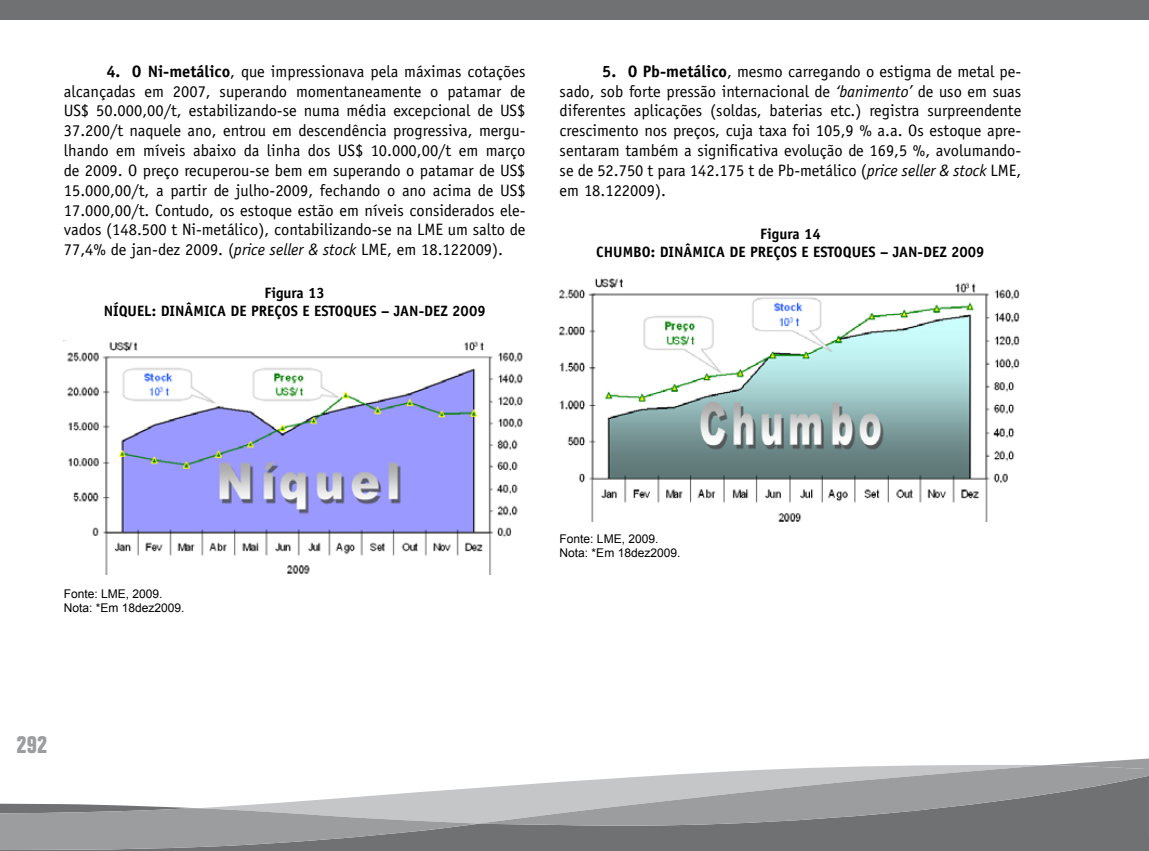
<style>
.page{position:relative;width:1149px;height:851px;background:#fff}
.page>*{position:absolute;margin:0;border:0;box-sizing:border-box;transform-origin:0 0}
.t1{font:700 condensed 24px "Folio";color:#9c9d9f}
.t2{font:16.5px/19.8px "Officina Sans";color:#000;text-align:justify}
.t3{font:700 15px/18px "Officina Sans";color:#000;text-align:center}
.t4{font:12px/14.4px "Arial";color:#000}
.s1{font-weight:700}
.s2{font-style:italic}
</style>
<div class="page">
<div style="left:479px;top:836px;width:567px;height:14px;background:#707173"></div>
<svg style="left:279px;top:788px;width:199px;height:15px"></svg>
<svg style="left:0;top:803px;width:479px;height:47px;background:#9c9d9f"></svg>
<svg style="left:478px;top:765px;width:568px;height:71px;background:#a6a7a9"></svg>
<div style="left:0;top:0;width:1148px;height:19px;background:#707173"></div>
<svg style="left:1046px;top:758px;width:103px;height:92px;background:#818284"></svg>
<img style="left:64px;top:340px;width:458px;height:234px">
<img style="left:559px;top:278px;width:461px;height:243px">
<p class="t2" style="left:64px;top:61px;width:463px;text-indent:43px"><span class="s1">4. O NI-METÁLICO</span>, que impressionava pela máximas cotações alcançadas em 2007, superando momentaneamente o patamar de US$ 50.000,00/t, estabilizando-se numa média excepcional de US$ 37.200/t naquele ano, entrou em descendência progressiva, mergu&shy;lhando em míveis abaixo da linha dos US$ 10.000,00/t em março de 2009. O preço recuperou-se bem em superando o patamar de US$ 15.000,00/t, a partir de julho-2009, fechando o ano acima de US$ 17.000,00/t. Contudo, os estoque estão em níveis considerados ele&shy;vados (148.500 t Ni-metálico), contabilizando-se na LME um salto de 77,4% de jan-dez 2009. (<span class="s2">price seller &amp; stock</span> LME, em 18.122009).</p>
<p class="t2" style="left:559px;top:61px;width:463px;text-indent:43px"><span class="s1">5. O PB-METÁLICO</span>, mesmo carregando o estigma de metal pe&shy;sado, sob forte pressão internacional de <span class="s2">‘banimento’</span> de uso em suas diferentes aplicações (soldas, baterias etc.) registra surpreendente crescimento nos preços, cuja taxa foi 105,9 % a.a. Os estoque apre&shy;sentaram também a significativa evolução de 169,5 %, avolumando&shy;se de 52.750 t para 142.175 t de Pb-metálico (<span class="s2">price seller &amp; stock</span> LME, em 18.122009).</p>
<p class="t3" style="left:104px;top:284px;width:383px">FIGURA 13<br>N ÍQUEL: DINÂMICA DE PREÇOS E ESTOQUES – JAN-DEZ 2009</p>
<p class="t3" style="left:596px;top:224px;width:390px">FIGURA 14<br>CHUMBO: DINÂMICA DE PREÇOS E ESTOQUES – JAN-DEZ 2009</p>
<p class="t4" style="left:64px;top:586px;width:122px">Fonte: LME, 2009.<br>Nota: *Em 18dez2009.</p>
<h1 class="t1" style="left:17px;top:731px;width:32px">292</h1>
<p class="t4" style="left:559px;top:531px;width:122px">Fonte: LME, 2009.<br>Nota: *Em 18dez2009.</p>
</div>
